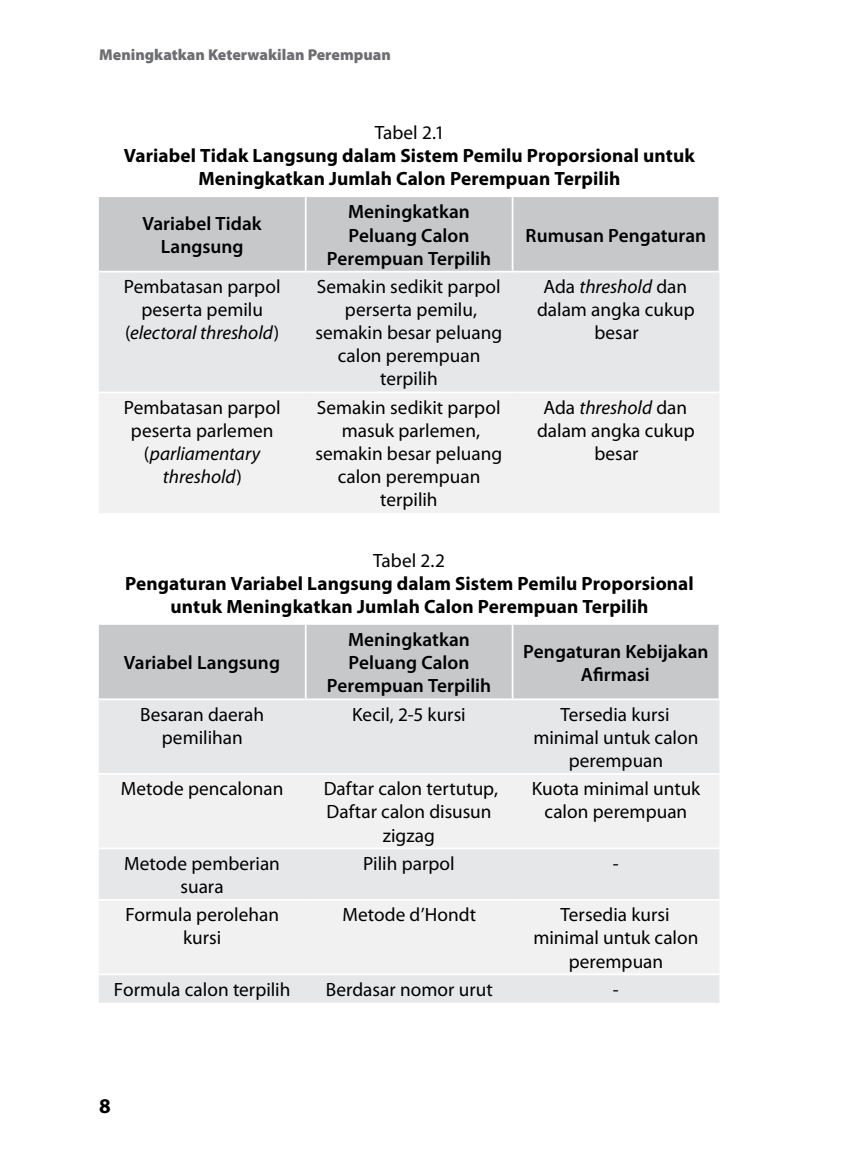
<style>
.page{position:relative;width:844px;height:1166px;background:#fff}
.page>*{position:absolute;margin:0;border:0;box-sizing:border-box;transform-origin:0 0}
.t1{font:700 21px "Myriad Pro";color:#000}
.t2{font:19.25px/23.1px "Myriad Pro";color:#000;text-align:center}
.t3{font:700 19.25px/23.1px "Myriad Pro";letter-spacing:.005em;color:#000;text-align:center}
.t4{font:600 19.25px/23.1px "Myriad Pro";color:#000;text-align:center}
.t5{font:900 15.75px "Myriad Pro";color:#6d6e71}
.s1{font-style:italic}
</style>
<div class="page">
<div style="left:99px;top:197px;width:619px;height:74px;background:#c7c8ca"></div>
<div style="left:99px;top:272px;width:620px;height:119px;background:#e6e7e8"></div>
<div style="left:99px;top:393px;width:620px;height:120px;background:#f1f1f2"></div>
<hr style="left:305px;top:197px;width:1px;height:74px;background:#fff">
<hr style="left:511px;top:197px;width:2px;height:74px;background:#fff">
<div style="left:99px;top:625px;width:619px;height:73px;background:#c7c8ca"></div>
<div style="left:99px;top:700px;width:620px;height:303px;background:#e6e7e8"></div>
<svg style="left:99px;top:775px;width:620px;height:198px;fill:#f1f1f2"></svg>
<hr style="left:305px;top:625px;width:1px;height:73px;background:#fff">
<hr style="left:511px;top:625px;width:2px;height:73px;background:#fff">
<hr style="left:99px;top:847px;width:206px;height:2px;background:#fff">
<hr style="left:305px;top:847px;width:207px;height:2px;background:#fff">
<hr style="left:512px;top:847px;width:207px;height:2px;background:#fff">
<hr style="left:99px;top:973px;width:206px;height:2px;background:#fff">
<hr style="left:305px;top:973px;width:207px;height:2px;background:#fff">
<hr style="left:512px;top:973px;width:207px;height:2px;background:#fff">
<hr style="left:99px;top:773px;width:206px;height:2px;background:#fff">
<hr style="left:305px;top:773px;width:207px;height:2px;background:#fff">
<hr style="left:512px;top:773px;width:207px;height:2px;background:#fff">
<hr style="left:99px;top:899px;width:206px;height:2px;background:#fff">
<hr style="left:305px;top:899px;width:207px;height:2px;background:#fff">
<hr style="left:512px;top:899px;width:207px;height:2px;background:#fff">
<p class="t5" style="left:99px;top:44px;width:293px">Meningkatkan Keterwakilan Perempuan</p>
<p class="t2" style="left:375px;top:121px;width:71px">Tabel 2.1</p>
<p class="t3" style="left:124px;top:143px;width:572px">Variabel Tidak Langsung dalam Sistem Pemilu Proporsional untuk<br>Meningkatkan Jumlah Calon Perempuan Terpilih</p>
<p class="t4" style="left:142px;top:211px;width:121px">Variabel Tidak<br>Langsung</p>
<p class="t4" style="left:327px;top:200px;width:166px">Meningkatkan<br>Peluang Calon<br>Perempuan Terpilih</p>
<p class="t4" style="left:525px;top:223px;width:182px">Rumusan Pengaturan</p>
<p class="t2" style="left:124px;top:275px;width:158px">Pembatasan parpol peserta pemilu (<span class="s1">electoral threshold</span>)</p>
<p class="t2" style="left:315px;top:275px;width:188px">Semakin sedikit parpol perserta pemilu, semakin besar peluang calon perempuan terpilih</p>
<p class="t2" style="left:537px;top:275px;width:159px">Ada <span class="s1">threshold</span> dan dalam angka cukup besar</p>
<p class="t2" style="left:124px;top:395px;width:158px">Pembatasan parpol peserta parlemen (<span class="s1">parliamentary threshold</span>)</p>
<p class="t2" style="left:315px;top:395px;width:188px">Semakin sedikit parpol masuk parlemen, semakin besar peluang calon perempuan terpilih</p>
<p class="t2" style="left:537px;top:395px;width:159px">Ada <span class="s1">threshold</span> dan dalam angka cukup besar</p>
<p class="t2" style="left:373px;top:548px;width:73px">Tabel 2.2</p>
<p class="t3" style="left:125px;top:571px;width:570px">Pengaturan Variabel Langsung dalam Sistem Pemilu Proporsional untuk Meningkatkan Jumlah Calon Perempuan Terpilih</p>
<p class="t4" style="left:124px;top:651px;width:158px">Variabel Langsung</p>
<p class="t4" style="left:327px;top:628px;width:166px">Meningkatkan<br>Peluang Calon<br>Perempuan Terpilih</p>
<p class="t4" style="left:523px;top:639px;width:187px">Pengaturan Kebijakan<br>Afirmasi</p>
<p class="t2" style="left:140px;top:702px;width:125px">Besaran daerah pemilihan</p>
<p class="t2" style="left:352px;top:702px;width:115px">Kecil, 2-5 kursi</p>
<p class="t2" style="left:533px;top:702px;width:166px">Tersedia kursi minimal untuk calon perempuan</p>
<p class="t2" style="left:121px;top:777px;width:164px">Metode pencalonan</p>
<p class="t2" style="left:323px;top:777px;width:176px">Daftar calon tertutup,<br>Daftar calon disusun zigzag</p>
<p class="t2" style="left:532px;top:777px;width:170px">Kuota minimal untuk calon perempuan</p>
<p class="t2" style="left:124px;top:851px;width:157px">Metode pemberian suara</p>
<p class="t2" style="left:363px;top:851px;width:93px">Pilih parpol</p>
<p class="t2" style="left:612px;top:851px;width:7px">-</p>
<p class="t2" style="left:125px;top:903px;width:155px">Formula perolehan kursi</p>
<p class="t2" style="left:342px;top:903px;width:135px">Metode d’Hondt</p>
<p class="t2" style="left:533px;top:903px;width:166px">Tersedia kursi minimal untuk calon perempuan</p>
<p class="t2" style="left:114px;top:977px;width:178px">Formula calon terpilih</p>
<p class="t2" style="left:326px;top:977px;width:168px">Berdasar nomor urut</p>
<p class="t2" style="left:612px;top:977px;width:7px">-</p>
<p class="t1" style="left:99px;top:1092px;width:13px">8</p>
</div>
